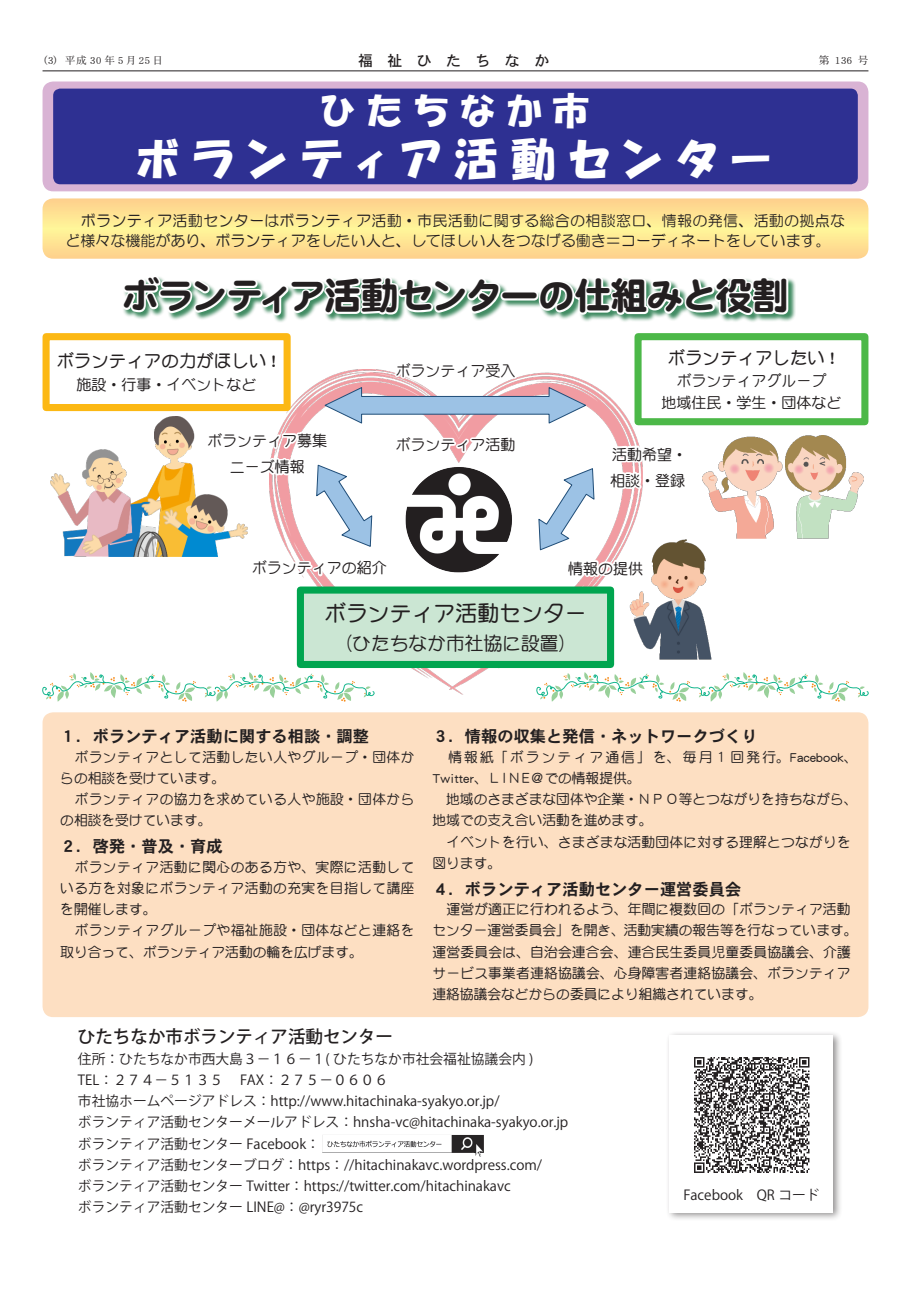
<style>
.page{position:relative;width:911px;height:1290px;background:#fff}
.page>*{position:absolute;margin:0;border:0;box-sizing:border-box;transform-origin:0 0}
.t1{font:44.25px "HG Soei Kakupoptai";letter-spacing:.245em;color:#fff}
.t2{font:37.5px "DF Maru Gothic Std W9";letter-spacing:-.06em;color:#231f20}
.t3{font:37.25px "HG Soei Kakupoptai";letter-spacing:.25em;color:#fff}
.t4{font:21.88px "DF Maru Gothic Std W7";color:#231f20}
.t5{font:18.75px "DF Maru Gothic Std W5";color:#231f20}
.t6{font:17.5px "DF Maru Gothic Std W7";color:#231f20}
.t7{font:500 17.5px "Koz Go Pr 6 N";color:#231f20}
.t8{font:16.25px "DFHS Gothic Std W7";color:#231f20}
.t9{font:15px/20px "HG Maru Gothic MPRO";letter-spacing:.01em;color:#231f20}
.t10{font:15px/21.2px "DF Maru Gothic Std W5";color:#231f20;text-align:center}
.t11{font:15px "DFHS Gothic Std W5";letter-spacing:.95em;color:#231f20}
.t12{font:13.75px/21.2px "DF Maru Gothic Std W5";letter-spacing:.015em;color:#231f20}
.t13{font:13.75px/21.2px "Koz Go Pr 6 N";color:#231f20}
.t14{font:13.75px/21.2px "DF Maru Gothic Std W5";letter-spacing:.035em;color:#231f20}
.t15{font:13.75px/21.2px "DF Maru Gothic Std W5";letter-spacing:.155em;color:#231f20}
.t16{font:10.62px "DFHS Mincho Std W3";letter-spacing:.185em;color:#231f20}
</style>
<div class="page">
<div style="left:43px;top:81px;width:825px;height:110px;background:#d9b3d4;border-radius:11px"></div>
<div style="left:43px;top:712px;width:825px;height:305px;background:#fddfc2;border-radius:11px"></div>
<svg style="left:43px;top:198px;width:825px;height:61px"></svg>
<hr style="left:43px;top:71px;width:825px;height:1px;background:#231f20">
<img style="left:296px;top:579px;width:319px;height:115px">
<img style="left:50px;top:416px;width:155px;height:140px">
<img style="left:702px;top:435px;width:161px;height:104px">
<svg style="left:42px;top:672px;width:333px;height:30px"></svg>
<svg style="left:535px;top:672px;width:334px;height:30px"></svg>
<img style="left:611px;top:530px;width:127px;height:132px">
<div style="left:122px;top:276px;width:674px;height:47px;background:#00652e;opacity:.75"></div>
<svg style="left:122px;top:276px;width:669px;height:41px"></svg>
<div style="left:665px;top:1031px;width:177px;height:191px;background:#231f20;opacity:.5"></div>
<div style="left:670px;top:1035px;width:163px;height:177px;background:#fff"></div>
<img style="left:694px;top:1057px;width:116px;height:116px">
<div style="left:53px;top:89px;width:804px;height:95px;background:#2e3092;border-radius:7px"></div>
<img style="left:322px;top:1135px;width:162px;height:22px">
<div style="left:300px;top:590px;width:310px;height:74px;background:#cbe6d3"></div>
<div style="left:297px;top:586px;width:317px;height:82px;border:7px solid #00a54f"></div>
<div style="left:43px;top:333px;width:248px;height:78px;border:7px solid #fcb814"></div>
<div style="left:634px;top:333px;width:234px;height:92px;border:7px solid #4cb848"></div>
<svg style="left:205px;top:354px;width:484px;height:225px"></svg>
<p class="t16" style="left:37px;top:54px;width:127px">（）3 平成30年5月25日</p>
<p class="t11" style="left:358px;top:52px;width:193px">福祉ひたちなか</p>
<h3 class="t3" style="left:320px;top:91px;width:271px">ひたちなか市</h3>
<h1 class="t1" style="left:136px;top:136px;width:639px">ボランティア活動センター</h1>
<p class="t16" style="left:819px;top:54px;width:12px">第</p>
<p class="t16" style="left:857px;top:54px;width:12px">号</p>
<p class="t16" style="left:834px;top:54px;width:19px">136</p>
<p class="t9" style="left:66px;top:210px;width:781px">　ボランティア活動センターはボランティア活動・市民活動に関する総合の相談窓口、情報の発信、活動の拠点など様々な機能があり、ボランティアをしたい人と、してほしい人をつなげる働き＝コーディネートをしています。</p>
<h2 class="t2" style="left:122px;top:276px;width:669px">ボランティア活動センターの仕組みと役割</h2>
<p class="t6" style="left:56px;top:351px;width:222px">ボランティアの力がほしい !</p>
<p class="t10" style="left:77px;top:374px;width:181px">施設・行事・イベントなど</p>
<p class="t10" style="left:395px;top:359px;width:121px">ボランティア受入</p>
<p class="t6" style="left:667px;top:348px;width:169px">ボランティアしたい !</p>
<p class="t10" style="left:661px;top:370px;width:181px">ボランティアグループ<br>地域住民・学生・団体など</p>
<p class="t10" style="left:207px;top:427px;width:122px;line-height:26.2px">ボランティア募集ニーズ情報</p>
<p class="t10" style="left:395px;top:434px;width:121px">ボランティア活動</p>
<p class="t10" style="left:612px;top:443px;width:76px">活動希望・</p>
<p class="t10" style="left:610px;top:470px;width:76px">相談・登録</p>
<p class="t10" style="left:252px;top:557px;width:136px">ボランティアの紹介</p>
<p class="t10" style="left:568px;top:557px;width:77px">情報の提供</p>
<h3 class="t4" style="left:324px;top:601px;width:264px">ボランティア活動センター</h3>
<h3 class="t5" style="left:333px;top:633px;width:245px">（ひたちなか市社協に設置(</h3>
<p class="t8" style="left:60px;top:728px;width:310px">１．ボランティア活動に関する相談・調整</p>
<p class="t14" style="left:60px;top:746px;width:356px">　ボランティアとして活動したい人やグループ・団体からの相談を受けています。<br>　ボランティアの協力を求めている人や施設・団体からの相談を受けています。</p>
<p class="t8" style="left:60px;top:838px;width:164px">２．啓発・普及・育成</p>
<p class="t12" style="left:60px;top:856px;width:356px">　ボランティア活動に関心のある方や、実際に活動している方を対象にボランティア活動の充実を目指して講座を開催します。<br>　ボランティアグループや福祉施設・団体などと連絡を取り合って、ボランティア活動の輪を広げます。</p>
<p class="t8" style="left:432px;top:728px;width:326px">３．情報の収集と発信・ネットワークづくり</p>
<p class="t15" style="left:530px;top:746px;width:328px;text-indent:-98px">　情報紙「ボランティア通信」を、毎月１回発行。Facebook、＠での情報提供。</p>
<p class="t12" style="left:432px;top:767px;width:426px">Twitter、ＬＩＮＥ<br>　地域のさまざまな団体や企業・ＮＰＯ等とつながりを持ちながら、地域での支え合い活動を進めます。<br>　イベントを行い、さまざまな活動団体に対する理解とつながりを図ります。</p>
<p class="t8" style="left:432px;top:880px;width:310px">４．ボランティア活動センター運営委員会</p>
<p class="t12" style="left:432px;top:898px;width:426px">　運営が適正に行われるよう、年間に複数回の「ボランティア活動センター運営委員会」を開き、活動実績の報告等を行なっています。運営委員会は、自治会連合会、連合民生委員児童委員協議会、介護サービス事業者連絡協議会、心身障害者連絡協議会、ボランティア連絡協議会などからの委員により組織されています。</p>
<p class="t7" style="left:78px;top:1027px;width:317px">ひたちなか市ボランティア活動センター</p>
<p class="t13" style="left:78px;top:1048px;width:492px">住所：ひたちなか市西大島３－１６－１( ひたちなか市社会福祉協議会内 (<br>TEL：２７４－５１３５　FAX：２７５－０６０６<br>市社協ホームページアドレス：http://www.hitachinaka-syakyo.or j p. /<br>ボランティア活動センターメールアドレス：hnsha-vc@hitachinaka-syakyo.or j p.ボランティア活動センター Facebook：<br>ボランティア活動センターブログ：https：//hitachinakavc.wordpress.com/<br>ボランティア活動センター Twitter：https://twitter.com/hitachinakavc<br>ボランティア活動センター LINE@：@ryr3975c</p>
<p class="t13" style="left:683px;top:1184px;width:138px">Facebook　QR コード</p>
</div>
